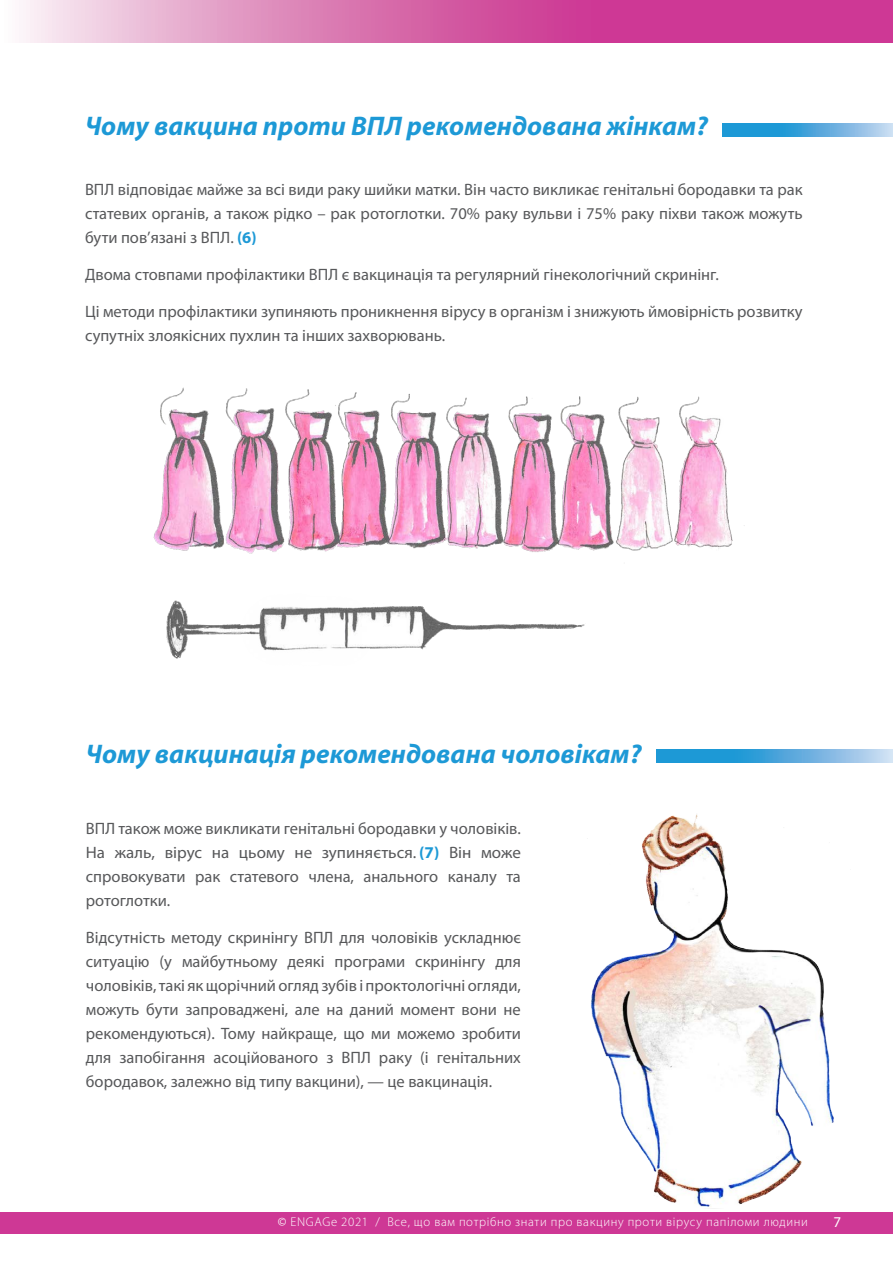
<style>
.page{position:relative;width:893px;height:1263px;background:#fff}
.page>*{position:absolute;margin:0;border:0;box-sizing:border-box;transform-origin:0 0}
.t1{font:italic 700 27px "Myriad Pro";color:#1d99d6}
.t2{font:16.5px/24px "Myriad Pro";color:#57585a;text-align:justify}
.t3{font:15px "Myriad Pro";color:#fff}
.t4{font:300 12.75px "Myriad Pro";letter-spacing:.05em;color:#fff}
.s1{font-weight:700;color:#1d99d6}
.s2{font-weight:400}
</style>
<div class="page">
<svg style="left:23px;top:0;width:870px;height:43px;background:#d86dae"></svg>
<div style="left:0;top:1212px;width:893px;height:21px;background:#ce3895"></div>
<svg style="left:723px;top:123px;width:170px;height:13px;background:#54abdd"></svg>
<img style="left:153px;top:387px;width:592px;height:272px">
<svg style="left:657px;top:750px;width:236px;height:13px;background:#57acde"></svg>
<img style="left:591px;top:814px;width:243px;height:395px">
<h1 class="t1" style="left:85px;top:108px;width:625px">Чому вакцина проти ВПЛ рекомендована жінкам?</h1>
<p class="t2" style="left:85px;top:177px;width:719px">ВПЛ відповідає майже за всі види раку шийки матки. Він часто викликає генітальні бородавки та рак статевих органів, а також рідко – рак ротоглотки. 70% раку вульви і 75% раку піхви також можуть бути пов’язані з ВПЛ. <span class="s1">(6)</span></p>
<p class="t2" style="left:85px;top:262px;width:635px">Двома стовпами профілактики ВПЛ є вакцинація та регулярний гінекологічний скринінг.</p>
<p class="t2" style="left:85px;top:299px;width:719px">Ці методи профілактики зупиняють проникнення вірусу в організм і знижують ймовірність розвитку супутніх злоякісних пухлин та інших захворювань.</p>
<h1 class="t1" style="left:86px;top:736px;width:557px">Чому вакцинація рекомендована чоловікам?</h1>
<p class="t2" style="left:86px;top:816px;width:436px">ВПЛ також може викликати генітальні бородавки у чоловіків.<br>На жаль, вірус на цьому не зупиняється. <span class="s1">(7)</span> Він може спровокувати рак статевого члена, анального каналу та ротоглотки.</p>
<p class="t2" style="left:86px;top:925px;width:436px">Відсутність методу скринінгу ВПЛ для чоловіків ускладнює ситуацію (у майбутньому деякі програми скринінгу для чоловіків, такі як щорічний огляд зубів і проктологічні огляди, можуть бути запроваджені, але на даний момент вони не рекомендуються). Тому найкраще, що ми можемо зробити для запобігання асоційованого з ВПЛ раку (і генітальних бородавок, залежно від типу вакцини), — це вакцинація.</p>
<p class="t4" style="left:278px;top:1214px;width:532px"><span class="s2">©</span> ENGAGe 2021 / Все, що вам потрібно знати про вакцину проти вірусу папіломи людини</p>
<p class="t3" style="left:834px;top:1212px;width:9px">7</p>
</div>
